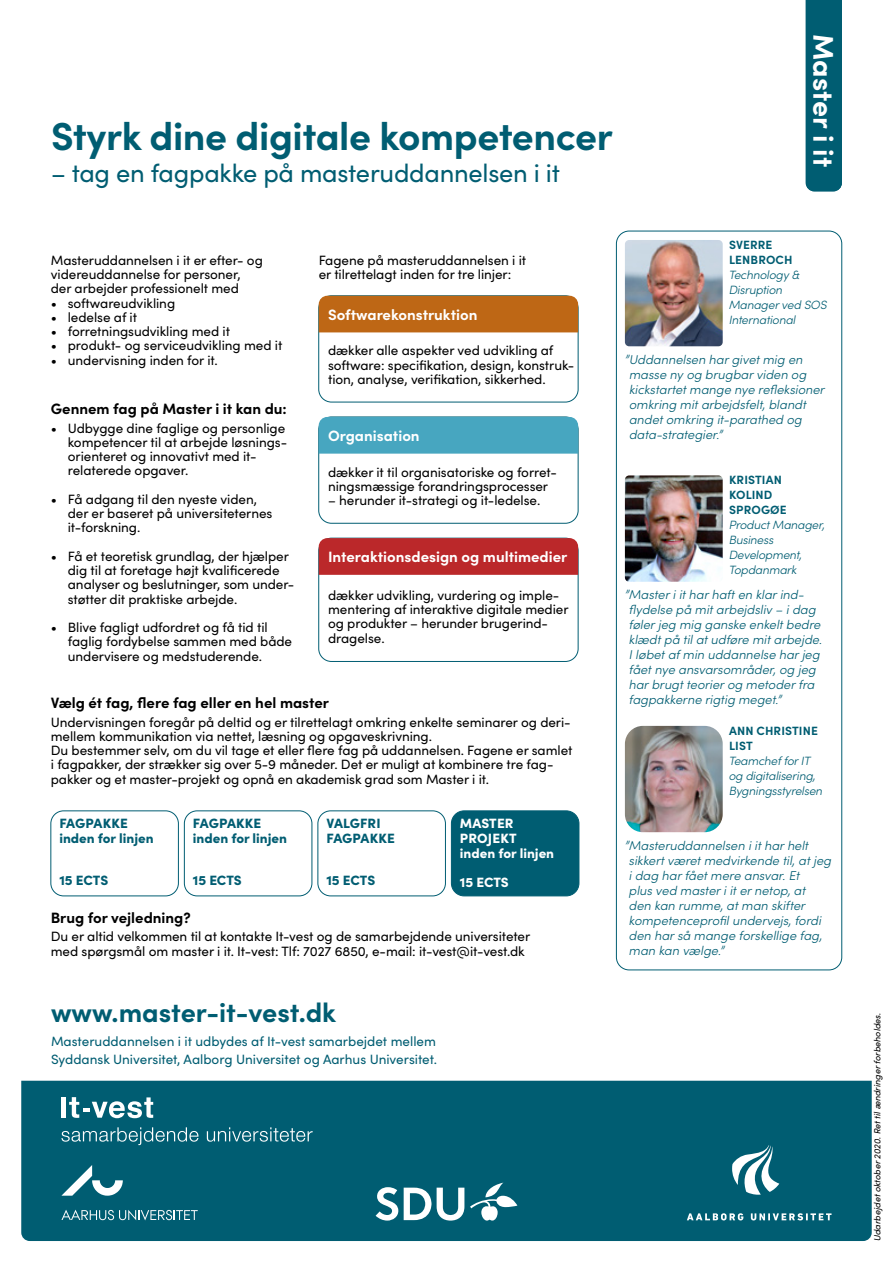
<style>
.page{position:relative;width:893px;height:1263px;background:#fff}
.page>*{position:absolute;margin:0;border:0;box-sizing:border-box;transform-origin:0 0}
.UR{font:700 39px "Sofia Pro";letter-spacing:-.01em;color:#005d72}
.t1{font:700 28.5px "Sofia Pro";color:#fff}
.t2{font:700 27px "Sofia Pro";color:#005d72}
.UR-2{font:25.5px "Sofia Pro";letter-spacing:-.01em;color:#005d72}
.BB{font:700 15px "Sofia Pro";color:#000}
.BB_W{font:700 15px "Sofia Pro";color:#fff}
.B{font:13.5px/14.2px "Sofia Pro";letter-spacing:-.005em;color:#000}
.t3{font:13.5px "Sofia Pro";color:#005d72}
.B2{font:900 13.5px "Sofia Pro";color:#005d72}
.B2-2{font:900 13.5px "Sofia Pro";color:#fff}
.B1{font:italic 300 12.75px/15px "Sofia Pro";color:#005d72}
.t4{font:italic 300 12px/15px "Sofia Pro";letter-spacing:-.015em;color:#005d72}
.t5{font:italic 9px "Sofia Pro";color:#000}
.s1{font-weight:700;font-style:normal}
</style>
<div class="page">
<div style="left:616px;top:231px;width:226px;height:739px;border:1px solid #005d72;border-radius:13px"></div>
<img style="left:625px;top:726px;width:98px;height:106px">
<img style="left:625px;top:475px;width:98px;height:107px">
<img style="left:625px;top:240px;width:98px;height:106px">
<div style="left:319px;top:417px;width:259px;height:106px;border:1px solid #005d72;border-radius:13px"></div>
<div style="left:319px;top:417px;width:259px;height:37px;background:#47a6c0"></div>
<div style="left:319px;top:538px;width:259px;height:124px;border:1px solid #005d72;border-radius:13px"></div>
<div style="left:319px;top:538px;width:259px;height:37px;background:#bb282a"></div>
<div style="left:319px;top:296px;width:259px;height:106px;border:1px solid #005d72;border-radius:13px"></div>
<div style="left:319px;top:296px;width:259px;height:36px;background:#be6715"></div>
<div style="left:451px;top:811px;width:128px;height:85px;background:#005d72;border-radius:13px"></div>
<div style="left:451px;top:811px;width:128px;height:85px;border:1px solid #005d72;border-radius:13px"></div>
<div style="left:51px;top:811px;width:128px;height:85px;border:1px solid #005d72;border-radius:13px"></div>
<div style="left:184px;top:811px;width:128px;height:85px;border:1px solid #005d72;border-radius:13px"></div>
<div style="left:318px;top:811px;width:128px;height:85px;border:1px solid #005d72;border-radius:13px"></div>
<div style="left:21px;top:1081px;width:851px;height:160px;background:#005d72"></div>
<hr style="left:62px;top:1097px;width:4px;height:21px;background:#fff">
<svg style="left:69px;top:1097px;width:84px;height:21px"></svg>
<svg style="left:61px;top:1127px;width:137px;height:18px;background:#307b8c"></svg>
<svg style="left:207px;top:1127px;width:106px;height:15px;background:#367f90"></svg>
<svg style="left:687px;top:1213px;width:56px;height:7px"></svg>
<svg style="left:751px;top:1213px;width:80px;height:7px"></svg>
<svg style="left:732px;top:1145px;width:47px;height:50px"></svg>
<svg style="left:376px;top:1182px;width:141px;height:38px"></svg>
<svg style="left:61px;top:1209px;width:137px;height:11px;background:#428796"></svg>
<svg style="left:61px;top:1165px;width:62px;height:31px"></svg>
<div style="left:806px;top:0;width:36px;height:191px;background:#005d72"></div>
<p class="UR" style="left:51px;top:107px;width:563px">Styrk dine digitale kompetencer</p>
<p class="UR-2" style="left:51px;top:154px;width:510px">– tag en fagpakke på masteruddannelsen i it</p>
<p class="t1" style="left:845px;top:34px;width:134px;rotate:90deg">Master i it</p>
<p class="B" style="left:51px;top:252px;width:214px">Masteruddannelsen i it er efter- og videreuddannelse for personer, der arbejder professionelt med</p>
<p class="B" style="left:51px;top:295px;width:126px">• softwareudvikling</p>
<p class="B" style="left:51px;top:309px;width:88px">• ledelse af it</p>
<p class="B" style="left:51px;top:324px;width:181px">• forretningsudvikling med it</p>
<p class="B" style="left:51px;top:338px;width:233px">• produkt- og serviceudvikling med it</p>
<p class="B" style="left:51px;top:352px;width:168px">• undervisning inden for it.</p>
<p class="BB" style="left:51px;top:397px;width:238px">Gennem fag på Master i it kan du:</p>
<p class="B" style="left:68px;top:420px;width:221px;text-indent:-17px">• Udbygge dine faglige og personlige kompetencer til at arbejde løsnings&shy;orienteret og innovativt med it&shy;relaterede opgaver.</p>
<p class="B" style="left:68px;top:491px;width:206px;text-indent:-17px">• Få adgang til den nyeste viden, der er baseret på universiteternes it-forskning.</p>
<p class="B" style="left:68px;top:548px;width:228px;text-indent:-17px">• Få et teoretisk grundlag, der hjælper dig til at foretage højt kvalificerede analyser og beslutninger, som under&shy;støtter dit praktiske arbejde.</p>
<p class="B" style="left:68px;top:620px;width:226px;text-indent:-17px">• Blive fagligt udfordret og få tid til faglig fordybelse sammen med både undervisere og medstuderende.</p>
<p class="B" style="left:319px;top:252px;width:209px">Fagene på masteruddannelsen i it er tilrettelagt inden for tre linjer:</p>
<p class="BB_W" style="left:328px;top:303px;width:151px">Softwarekonstruktion</p>
<p class="B" style="left:328px;top:343px;width:248px">dækker alle aspekter ved udvikling af software: specifikation, design, konstruk&shy;tion, analyse, verifikation, sikkerhed.</p>
<p class="BB_W" style="left:328px;top:424px;width:93px">Organisation</p>
<p class="B" style="left:328px;top:464px;width:230px">dækker it til organisatoriske og forret&shy;ningsmæssige forandringsprocesser</p>
<p class="B" style="left:328px;top:493px;width:214px">– herunder it-strategi og it-ledelse.</p>
<p class="BB_W" style="left:328px;top:545px;width:241px">Interaktionsdesign og multimedier</p>
<p class="B" style="left:328px;top:587px;width:242px">dækker udvikling, vurdering og imple&shy;mentering af interaktive digitale medier og produkter – herunder brugerind&shy;dragelse.</p>
<p class="BB" style="left:51px;top:691px;width:280px">Vælg ét fag, flere fag eller en hel master</p>
<p class="B" style="left:51px;top:714px;width:523px">Undervisningen foregår på deltid og er tilrettelagt omkring enkelte seminarer og deri&shy;mellem kommunikation via nettet, læsning og opgaveskrivning.<br>Du bestemmer selv, om du vil tage et eller flere fag på uddannelsen. Fagene er samlet i fagpakker, der strækker sig over 5-9 måneder. Det er muligt at kombinere tre fag&shy;pakker og et master-projekt og opnå en akademisk grad som Master i it.</p>
<p class="B2" style="left:59px;top:813px;width:70px">FAGPAKKE</p>
<p class="B2" style="left:59px;top:828px;width:96px">inden for linjen</p>
<p class="B2" style="left:59px;top:870px;width:50px">15 ECTS</p>
<p class="B2" style="left:193px;top:813px;width:70px">FAGPAKKE</p>
<p class="B2" style="left:193px;top:828px;width:96px">inden for linjen</p>
<p class="B2" style="left:193px;top:870px;width:50px">15 ECTS</p>
<p class="B2" style="left:326px;top:813px;width:56px">VALGFRI</p>
<p class="B2" style="left:326px;top:828px;width:70px">FAGPAKKE</p>
<p class="B2" style="left:326px;top:870px;width:50px">15 ECTS</p>
<p class="B2-2" style="left:460px;top:813px;width:55px">MASTER</p>
<p class="B2-2" style="left:460px;top:828px;width:58px">PROJEKT</p>
<p class="B2-2" style="left:460px;top:843px;width:96px">inden for linjen</p>
<p class="B2-2" style="left:460px;top:871px;width:50px">15 ECTS</p>
<p class="BB" style="left:51px;top:906px;width:142px">Brug for vejledning?</p>
<p class="B" style="left:51px;top:929px;width:481px">Du er altid velkommen til at kontakte It-vest og de samarbejdende universiteter med spørgsmål om master i it. It-vest: Tlf: 7027 6850, e-mail: it-vest@it-vest.dk</p>
<p class="t2" style="left:51px;top:992px;width:287px">www.master-it-vest.dk</p>
<p class="t3" style="left:51px;top:1032px;width:386px">Masteruddannelsen i it udbydes af It-vest samarbejdet mellem</p>
<p class="t3" style="left:51px;top:1050px;width:387px">Syddansk Universitet, Aalborg Universitet og Aarhus Universitet.</p>
<p class="t4" style="left:729px;top:236px;width:100px"><span class="s1">SVERRE<br>LENBROCH<br></span>Technology &amp;<br>Disruption<br>Manager ved SOS<br>International</p>
<p class="B1" style="left:629px;top:351px;width:197px;text-indent:-5px">”Uddannelsen har givet mig en masse ny og brugbar viden og kickstartet mange nye refleksioner omkring mit arbejdsfelt, blandt andet omkring it-parathed og data-strategier.”</p>
<p class="t4" style="left:729px;top:472px;width:98px"><span class="s1">KRISTIAN<br>KOLIND<br>SPROGØE<br></span>Product Manager,<br>Business<br>Development,<br>Topdanmark</p>
<p class="B1" style="left:629px;top:587px;width:195px;text-indent:-4px">”Master i it har haft en klar ind&shy;flydelse på mit arbejdsliv – i dag føler jeg mig ganske enkelt bedre klædt på til at udføre mit arbejde.<br>I løbet af min uddannelse har jeg fået nye ansvarsområder, og jeg har brugt teorier og metoder fra fagpakkerne rigtig meget.”</p>
<p class="t4" style="left:729px;top:722px;width:95px"><span class="s1">ANN CHRISTINE<br>LIST<br></span>Teamchef for IT og digitalisering,<br>Bygningsstyrelsen</p>
<p class="B1" style="left:629px;top:837px;width:204px;text-indent:-4px">”Masteruddannelsen i it har helt sikkert været medvirkende til, at jeg i dag har fået mere ansvar. Et<br>plus ved master i it er netop, at<br>den kan rumme, at man skifter kompetenceprofil undervejs, fordi den har så mange forskellige fag, man kan vælge.”</p>
<p class="t5" style="left:871px;top:1241px;width:230px;rotate:-90deg">Udarbejdet oktober 2020. Ret til ændringer forbeholdes.</p>
</div>
